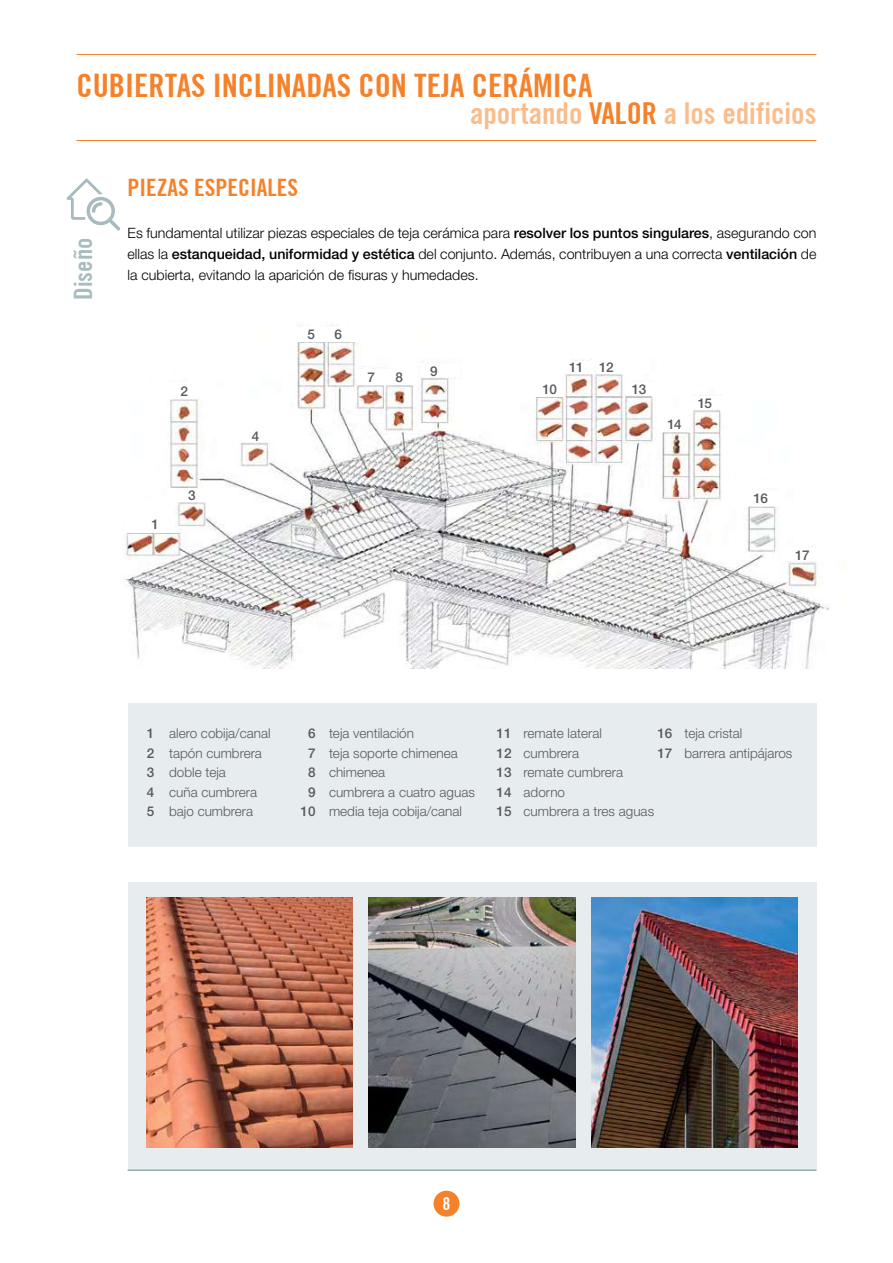
<style>
.page{position:relative;width:893px;height:1263px;background:#fff}
.page>*{position:absolute;margin:0;border:0;box-sizing:border-box;transform-origin:0 0}
.t1{font:700 condensed 32.4px "Trade Gothic No.20";color:#f5822a}
.t2{font:700 condensed 30.3px "Trade Gothic No.20";color:#fbbc8b}
.t3{font:700 condensed 25.35px "Trade Gothic No.20";color:#a8bcbf}
.t4{font:700 condensed 24px "Trade Gothic No.20";color:#f5822a}
.t5{font:700 condensed 18px "Trade Gothic No.20";color:#fff}
.t6{font:300 14.25px/21px "Helvetica Neue LT Std";color:#000;text-align:justify}
.t7{font:300 13.5px/19.5px "Helvetica Neue LT Std";color:#58595b}
.t8{font:500 13.5px "Helvetica Neue LT Std";letter-spacing:-.05em;color:#58595b}
.s1{color:#f5822a}
.s2{font-weight:500}
</style>
<div class="page">
<div style="left:433px;top:1191px;width:26px;height:25px;background:#f5822a;border-radius:50%"></div>
<hr style="left:77px;top:140px;width:739px;height:1px;background:#f5822a">
<hr style="left:77px;top:54px;width:739px;height:1px;background:#f5822a">
<div style="left:128px;top:882px;width:688px;height:287px;background:#e7edee"></div>
<div style="left:128px;top:703px;width:688px;height:143px;background:#e7edee"></div>
<img style="left:369px;top:898px;width:206px;height:249px">
<img style="left:147px;top:898px;width:206px;height:249px">
<hr style="left:128px;top:1170px;width:688px;height:1px;background:#658589">
<img style="left:124px;top:324px;width:705px;height:345px">
<div style="left:124px;top:517px;width:51px;height:15px;background:#fff"></div>
<div style="left:167px;top:384px;width:38px;height:15px;background:#fff"></div>
<div style="left:175px;top:489px;width:38px;height:13px;background:#fff"></div>
<div style="left:238px;top:429px;width:38px;height:13px;background:#fff"></div>
<div style="left:297px;top:327px;width:35px;height:14px;background:#fff"></div>
<div style="left:328px;top:327px;width:38px;height:14px;background:#fff"></div>
<div style="left:357px;top:370px;width:38px;height:15px;background:#fff"></div>
<div style="left:385px;top:370px;width:30px;height:15px;background:#fff"></div>
<div style="left:420px;top:364px;width:38px;height:13px;background:#fff"></div>
<div style="left:529px;top:382px;width:34px;height:14px;background:#fff"></div>
<div style="left:559px;top:361px;width:34px;height:13px;background:#fff"></div>
<div style="left:596px;top:361px;width:34px;height:13px;background:#fff"></div>
<div style="left:625px;top:382px;width:34px;height:13px;background:#fff"></div>
<div style="left:660px;top:417px;width:30px;height:14px;background:#fff"></div>
<div style="left:684px;top:396px;width:38px;height:13px;background:#fff"></div>
<div style="left:747px;top:491px;width:38px;height:15px;background:#fff"></div>
<div style="left:782px;top:549px;width:41px;height:12px;background:#fff"></div>
<img style="left:591px;top:898px;width:206px;height:249px">
<svg style="left:66px;top:179px;width:54px;height:52px"></svg>
<h1 class="t1" style="left:77px;top:66px;width:517px">CUBIERTAS INCLINADAS CON TEJA CERÁMICA</h1>
<h2 class="t2" style="left:470px;top:95px;width:146px">APORTANDO <span class="s1">VALOR</span></h2>
<h2 class="t2" style="left:664px;top:95px;width:154px">A LOS EDIFICIOS</h2>
<h3 class="t3" style="left:68px;top:300px;width:63px;rotate:-90deg">DISEÑO</h3>
<h3 class="t4" style="left:128px;top:173px;width:141px">PIEZAS ESPEC IALES</h3>
<p class="t6" style="left:128px;top:222px;width:690px">Es fundamental utilizar piezas especiales de teja cerámica para <span class="s2">resolver los puntos singulares</span>, asegurando con ellas la <span class="s2">estanqueidad, uniformidad y estética</span> del conjunto. Además, contribuyen a una correcta <span class="s2">ventilación</span> de la cubierta, evitando la aparición de fisuras y humedades.</p>
<p class="t8" style="left:181px;top:383px;width:9px">2</p>
<p class="t8" style="left:152px;top:517px;width:9px">1</p>
<p class="t8" style="left:188px;top:487px;width:9px">3</p>
<p class="t8" style="left:252px;top:428px;width:9px">4</p>
<p class="t8" style="left:307px;top:326px;width:9px">5</p>
<p class="t8" style="left:335px;top:326px;width:9px">6</p>
<p class="t8" style="left:367px;top:369px;width:9px">7</p>
<p class="t8" style="left:396px;top:369px;width:9px">8</p>
<p class="t8" style="left:430px;top:363px;width:9px">9</p>
<p class="t8" style="left:542px;top:381px;width:16px">10</p>
<p class="t8" style="left:569px;top:360px;width:46px">11 12</p>
<p class="t8" style="left:632px;top:381px;width:16px">13</p>
<p class="t8" style="left:667px;top:416px;width:16px">14</p>
<p class="t8" style="left:698px;top:395px;width:16px">15</p>
<p class="t8" style="left:753px;top:490px;width:16px">16</p>
<p class="t8" style="left:795px;top:547px;width:16px">17</p>
<p class="t7" style="left:147px;top:723px;width:125px"><span class="s2">1</span> alero cobija/canal<br><span class="s2">2</span> tapón cumbrera<br><span class="s2">3</span> doble teja<br><span class="s2">4</span> cuña cumbrera<br><span class="s2">5</span> bajo cumbrera</p>
<p class="t7" style="left:308px;top:723px;width:108px"><span class="s2">6</span> teja ventilación</p>
<p class="t7" style="left:308px;top:743px;width:151px"><span class="s2">7</span> teja soporte chimenea</p>
<p class="t7" style="left:308px;top:762px;width:79px"><span class="s2">8</span> chimenea</p>
<p class="t7" style="left:308px;top:782px;width:168px"><span class="s2">9</span> cumbrera a cuatro aguas</p>
<p class="t7" style="left:300px;top:801px;width:163px"><span class="s2">10</span> media teja cobija/canal</p>
<p class="t7" style="left:497px;top:723px;width:159px"><span class="s2">11</span> remate lateral<br><span class="s2">12</span> cumbrera<br><span class="s2">13</span> remate cumbrera<br><span class="s2">14</span> adorno<br><span class="s2">15</span> cumbrera a tres aguas</p>
<p class="t7" style="left:657px;top:723px;width:137px"><span class="s2">16</span> teja cristal<br><span class="s2">17</span> barrera antipájaros</p>
<h3 class="t5" style="left:442px;top:1193px;width:9px">8</h3>
</div>
